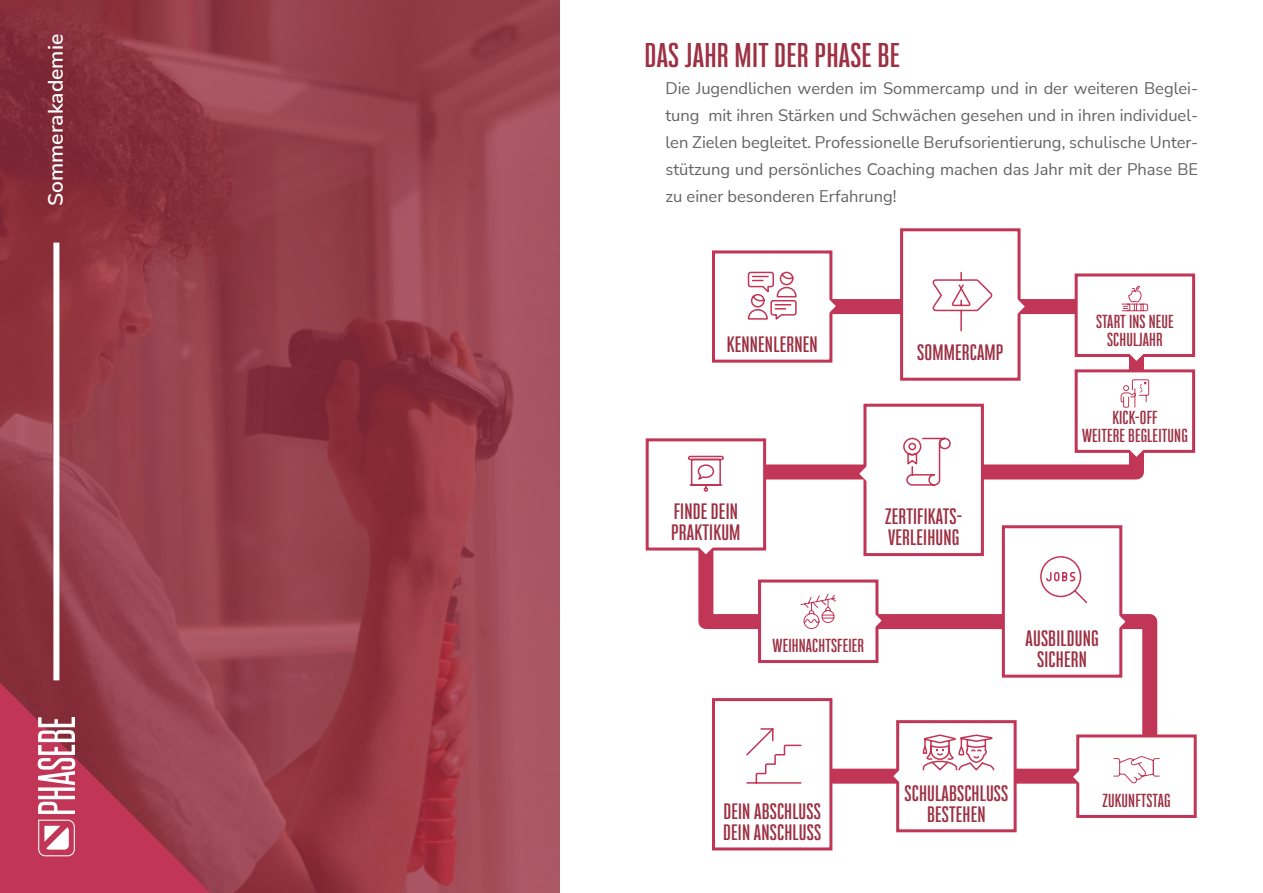
<style>
.page{position:relative;width:1263px;height:893px;background:#fff}
.page>*{position:absolute;margin:0;border:0;box-sizing:border-box;transform-origin:0 0}
.t1{font:700 30px "Bw Stretch";letter-spacing:.01em;color:#9d3043}
.t2{font:600 21px "Nunito Sans";color:#fff}
.t3{font:700 19.5px/21px "Bw Stretch";letter-spacing:.01em;color:#9d3043}
.t4{font:16.5px/27px "Nunito Sans";color:#646363;text-align:justify}
.t5{font:700 16.5px/18px "Bw Stretch";letter-spacing:.01em;color:#9d3043;text-align:center}
</style>
<div class="page">
<img style="left:0;top:0;width:559px;height:893px">
<div style="left:53px;top:243px;width:6px;height:437px;background:#fff"></div>
<svg style="left:698px;top:292px;width:460px;height:499px"></svg>
<div style="left:712px;top:250px;width:120px;height:113px;background:#fff;border:3px solid #c13556"></div>
<svg style="left:828px;top:294px;width:8px;height:24px"></svg>
<svg style="left:747px;top:271px;width:50px;height:123px"></svg>
<div style="left:900px;top:228px;width:120px;height:153px;background:#fff;border:3px solid #c13556"></div>
<svg style="left:1016px;top:294px;width:9px;height:25px"></svg>
<svg style="left:932px;top:271px;width:61px;height:61px"></svg>
<div style="left:1075px;top:273px;width:120px;height:84px;background:#fff;border:3px solid #c13556"></div>
<svg style="left:1124px;top:353px;width:24px;height:8px"></svg>
<svg style="left:1121px;top:285px;width:28px;height:27px"></svg>
<div style="left:1075px;top:369px;width:120px;height:84px;background:#fff;border:3px solid #c13556"></div>
<svg style="left:1124px;top:449px;width:24px;height:8px"></svg>
<svg style="left:1120px;top:379px;width:30px;height:29px"></svg>
<div style="left:863px;top:404px;width:121px;height:152px;background:#fff;border:3px solid #c13556"></div>
<svg style="left:859px;top:462px;width:8px;height:24px"></svg>
<svg style="left:903px;top:437px;width:48px;height:49px"></svg>
<div style="left:646px;top:438px;width:120px;height:113px;background:#fff;border:3px solid #c13556"></div>
<svg style="left:694px;top:547px;width:24px;height:7px"></svg>
<svg style="left:688px;top:455px;width:36px;height:37px"></svg>
<div style="left:758px;top:579px;width:120px;height:84px;background:#fff;border:3px solid #c13556"></div>
<svg style="left:874px;top:609px;width:8px;height:24px"></svg>
<svg style="left:800px;top:593px;width:36px;height:36px"></svg>
<div style="left:1002px;top:525px;width:120px;height:153px;background:#fff;border:3px solid #c13556"></div>
<svg style="left:1118px;top:610px;width:7px;height:24px"></svg>
<svg style="left:1040px;top:556px;width:48px;height:47px"></svg>
<div style="left:1076px;top:734px;width:121px;height:84px;background:#fff;border:3px solid #c13556"></div>
<svg style="left:1073px;top:765px;width:7px;height:24px"></svg>
<svg style="left:1113px;top:756px;width:47px;height:28px"></svg>
<div style="left:896px;top:720px;width:121px;height:112px;background:#fff;border:3px solid #c13556"></div>
<svg style="left:893px;top:764px;width:7px;height:24px"></svg>
<svg style="left:922px;top:734px;width:73px;height:37px"></svg>
<div style="left:712px;top:698px;width:120px;height:152px;background:#fff;border:3px solid #c13556"></div>
<svg style="left:746px;top:728px;width:56px;height:56px"></svg>
<svg style="left:0;top:682px;width:210px;height:211px;background:#ae4359"></svg>
<p class="t2" style="left:41px;top:206px;width:173px;rotate:-90deg">Sommerakademie</p>
<h1 class="t1" style="left:644px;top:35px;width:257px">DAS JAHR MIT DER PHASE BE</h1>
<p class="t4" style="left:665px;top:74px;width:534px">Die Jugendlichen werden im Sommercamp und in der weiteren Beglei&shy;tung mit ihren Stärken und Schwächen gesehen und in ihren individuel&shy;len Zielen begleitet. Professionelle Berufsorientierung, schulische Unter&shy;stützung und persönliches Coaching machen das Jahr mit der Phase BE</p>
<p class="t4" style="left:665px;top:182px;width:232px">zu einer besonderen Erfahrung!</p>
<p class="t3" style="left:727px;top:334px;width:92px">KENNENLERNEN</p>
<p class="t3" style="left:917px;top:342px;width:88px">SOMMERCAMP</p>
<p class="t3" style="left:671px;top:501px;width:71px">FINDE DEIN<br>PRAKTIKUM</p>
<p class="t3" style="left:885px;top:506px;width:79px">ZERTIFIKATS-<br>VERLEIHUNG</p>
<p class="t5" style="left:1096px;top:313px;width:79px">START INS NEUE<br>SCHULJAHR</p>
<p class="t5" style="left:1082px;top:409px;width:107px">KICK-OFF<br>WEITERE BEGLEITUNG</p>
<p class="t5" style="left:772px;top:637px;width:93px">WEIHNACHTSFEIER</p>
<p class="t3" style="left:1025px;top:628px;width:75px;text-align:center">AUSBILDUNG<br>SICHERN</p>
<p class="t3" style="left:904px;top:783px;width:105px">SCHULABSCHLUSS</p>
<p class="t3" style="left:723px;top:801px;width:99px">DEIN ABSCHLUSS</p>
<p class="t3" style="left:927px;top:804px;width:60px">BESTEHEN</p>
<p class="t3" style="left:723px;top:822px;width:99px">DEIN ANSCHLUSS</p>
<p class="t5" style="left:1102px;top:792px;width:70px">ZUKUNFTSTAG</p>
</div>
